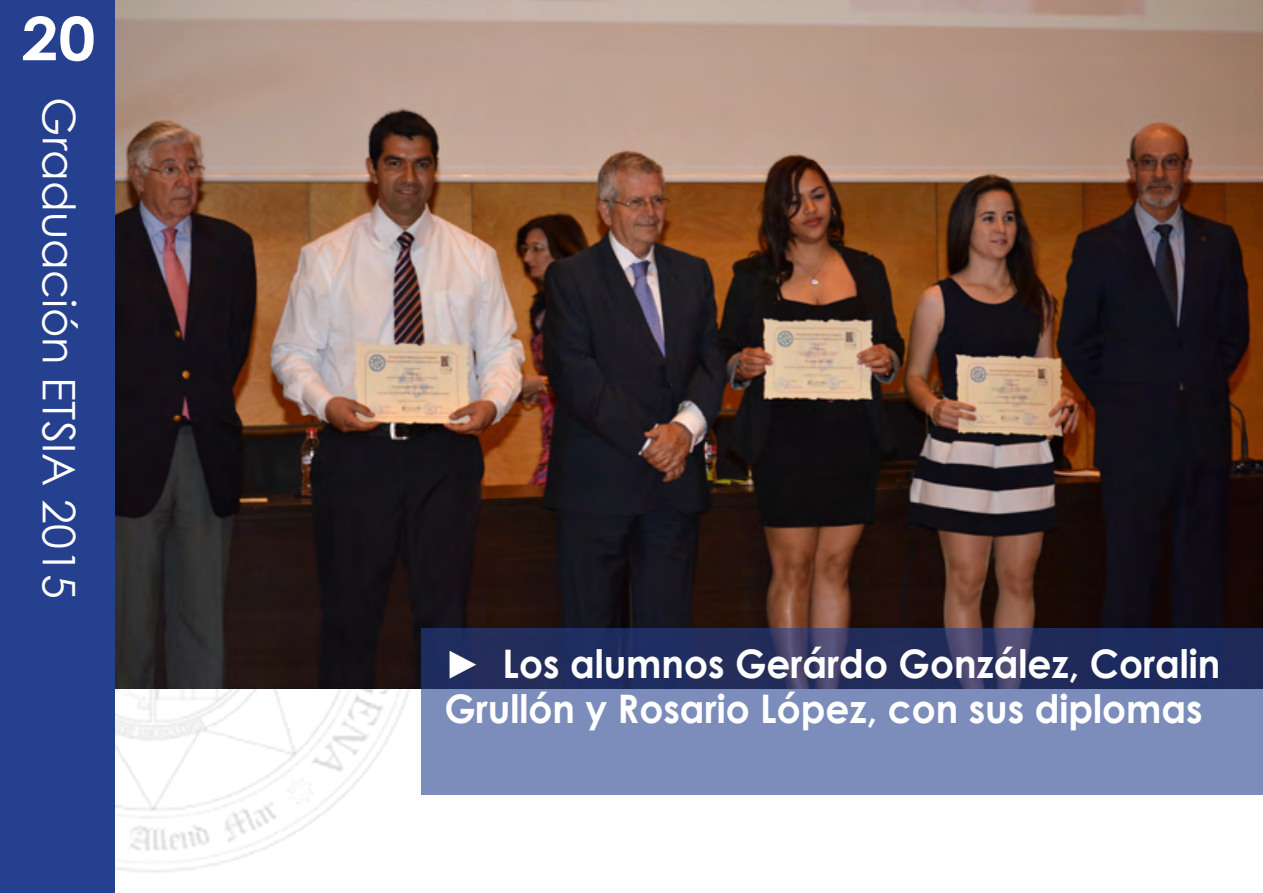
<style>
.page{position:relative;width:1263px;height:893px;background:#fff}
.page>*{position:absolute;margin:0;border:0;box-sizing:border-box;transform-origin:0 0}
.t1{font:700 60px "Century Gothic";color:#fff;scale:1.1 1}
.t2{font:45px "Century Gothic";color:#fff}
.t3{font:700 39.3px/45px "Century Gothic";color:#fff;scale:.95 1}
</style>
<div class="page">
<img style="left:115px;top:688px;width:306px;height:184px">
<img style="left:115px;top:0;width:1148px;height:688px">
<div style="left:0;top:0;width:115px;height:893px;background:#25408f"></div>
<svg style="left:421px;top:628px;width:842px;height:167px;background:#5c6a99"></svg>
<h1 class="t1" style="left:22px;top:-7px;width:69px">20</h1>
<p class="t2" style="left:90px;top:97px;width:503px;rotate:90deg">Graduación ETSIA 2015</p>
<p class="t3" style="left:444px;top:639px;width:818px">► Los alumnos Gerárdo González, Coralin<br>Grullón y Rosario López, con sus diplomas</p>
</div>
